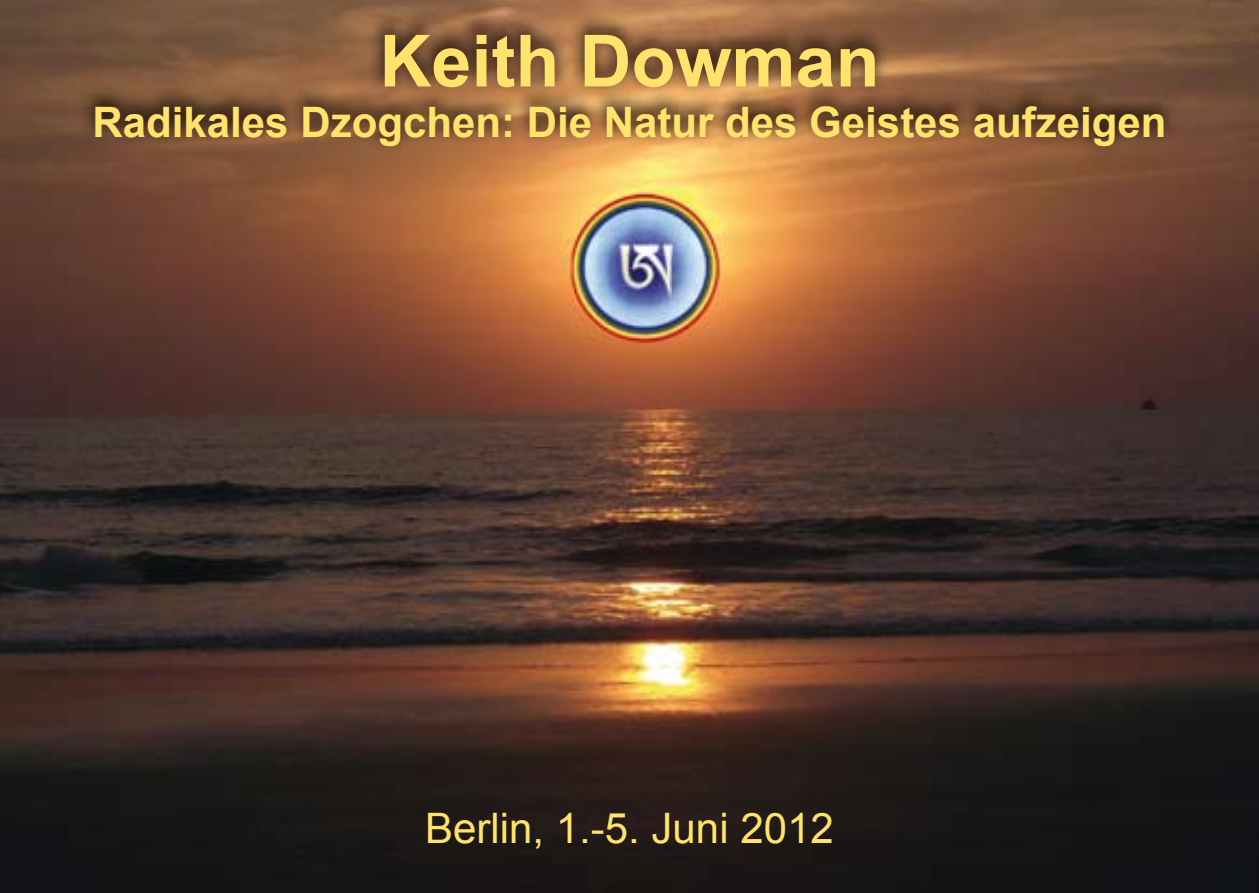
<style>
.page{position:relative;width:1259px;height:893px;background:#fff}
.page>*{position:absolute;margin:0;border:0;box-sizing:border-box;transform-origin:0 0}
.t1{font:700 72px "Arial";color:#ffe36c}
.t2{font:700 42px "Arial";color:#ffe36c}
.t3{font:42px "Arial";color:#ffe36c}
</style>
<div class="page">
<img style="left:0;top:0;width:1259px;height:893px">
<img style="left:75px;top:8px;width:1184px;height:247px">
<h1 class="t1" style="left:379px;top:13px;width:502px">Keith Dowman</h1>
<p class="t2" style="left:92px;top:94px;width:1075px">Radikales Dzogchen: Die Natur des Geistes aufzeigen</p>
<p class="t3" style="left:425px;top:800px;width:410px">Berlin, 1.-5. Juni 2012</p>
</div>
